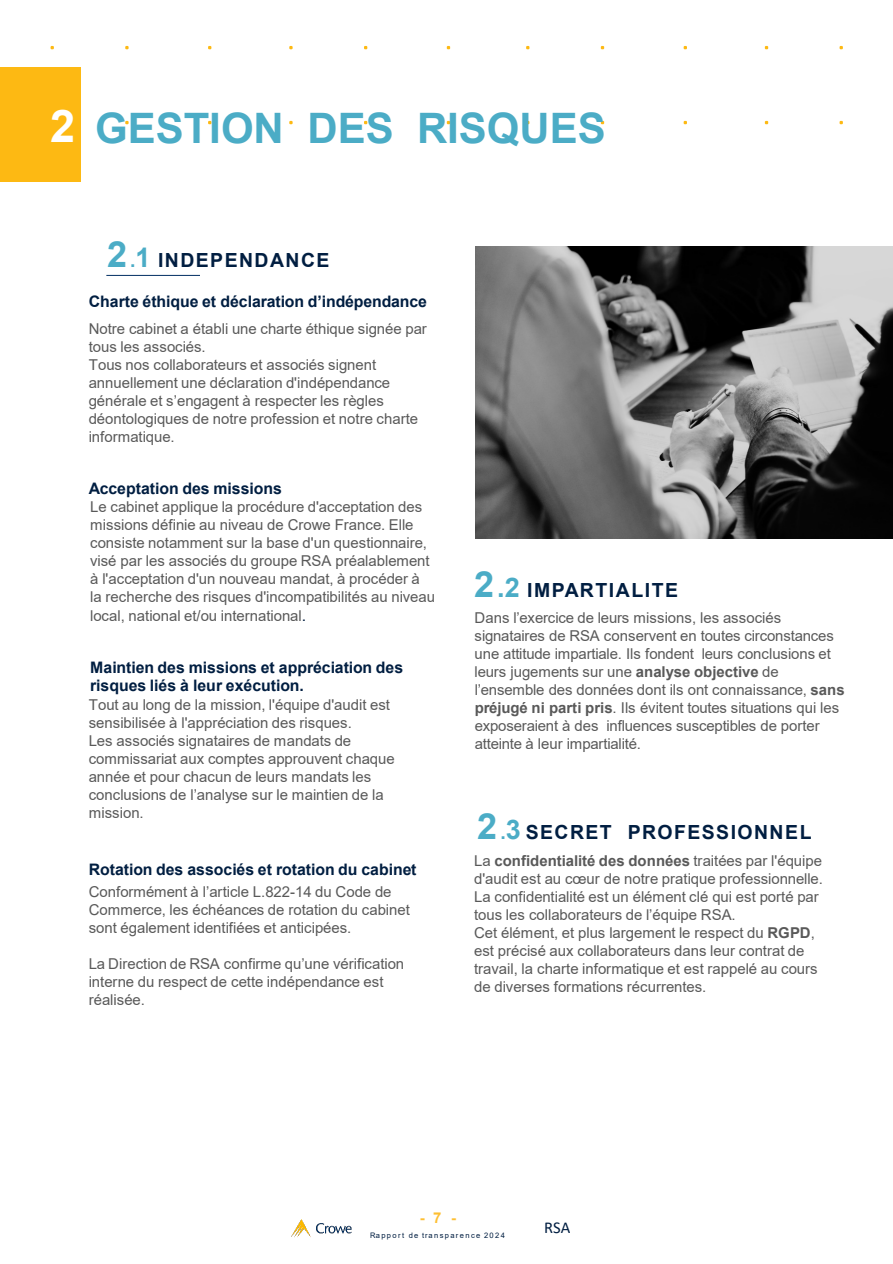
<style>
.page{position:relative;width:893px;height:1264px;background:#fff}
.page>*{position:absolute;margin:0;border:0;box-sizing:border-box;transform-origin:0 0}
.t1{font:700 42px "Arial";color:#4bacc6}
.t2{font:700 19.5px "Arial";letter-spacing:.075em;color:#011e41}
.t3{font:16.5px "Calibri";color:#011e41}
.t4{font:700 15.9px/18.9px "Arial";letter-spacing:-.005em;color:#011e41}
.t5{font:15px/18px "Arial";color:#595959}
.Slide{font:700 15px "Arial";color:#febf32}
.Slide-2{font:7.5px "Arial";letter-spacing:.18em;color:#011e41}
.s1{font-size:45px;color:#fff}
.s2{font-size:36px;color:#4bacc6}
.s3{color:#4bacc6}
.s4{font-size:27px;color:#4bacc6}
.s5{font-size:15.9px;color:#011e41}
.s6{font-weight:700}
</style>
<div class="page">
<img style="left:291px;top:1219px;width:61px;height:18px">
<svg style="left:125px;top:46px;width:4px;height:3px"></svg>
<svg style="left:125px;top:121px;width:4px;height:3px"></svg>
<svg style="left:600px;top:46px;width:4px;height:3px"></svg>
<svg style="left:600px;top:121px;width:4px;height:3px"></svg>
<svg style="left:683px;top:46px;width:4px;height:3px"></svg>
<svg style="left:683px;top:121px;width:4px;height:3px"></svg>
<svg style="left:764px;top:46px;width:4px;height:3px"></svg>
<svg style="left:764px;top:121px;width:4px;height:3px"></svg>
<div style="left:0;top:67px;width:81px;height:115px;background:#fdb913"></div>
<img style="left:476px;top:246px;width:416px;height:292px">
<hr style="left:106px;top:275px;width:94px;height:1px;background:#002d62">
<p class="t1" style="left:50px;top:98px;width:557px"><span class="s1">2</span> GESTION DES RISQUES</p>
<p class="t2" style="left:107px;top:246px;width:224px"><span class="s2">2</span><span class="s3">.</span><span class="s4">1</span> INDEPENDANCE</p>
<p class="t4" style="left:89px;top:291px;width:340px">Charte éthique et déclaration d’indépendance</p>
<p class="t5" style="left:89px;top:319px;width:340px">Notre cabinet a établi une charte éthique signée par tous les associés.</p>
<p class="t5" style="left:89px;top:355px;width:331px">Tous nos collaborateurs et associés signent annuellement une déclaration d'indépendance générale et s’engagent à respecter les règles déontologiques de notre profession et notre charte informatique.</p>
<p class="t4" style="left:89px;top:478px;width:195px">Acceptation des missions</p>
<p class="t5" style="left:90px;top:497px;width:346px">Le cabinet applique la procédure d'acceptation des missions définie au niveau de Crowe France. Elle consiste notamment sur la base d'un questionnaire, visé par les associés du groupe RSA préalablement à l'acceptation d'un nouveau mandat, à procéder à<br>la recherche des risques d'incompatibilités au niveau local, national et/ou international<span class="s5">.</span></p>
<p class="t4" style="left:90px;top:657px;width:314px">Maintien des missions et appréciation des risques liés à leur exécution.</p>
<p class="t5" style="left:89px;top:695px;width:303px">Tout au long de la mission, l'équipe d'audit est sensibilisée à l'appréciation des risques.</p>
<p class="t5" style="left:89px;top:731px;width:307px">Les associés signataires de mandats de commissariat aux comptes approuvent chaque année et pour chacun de leurs mandats les conclusions de l’analyse sur le maintien de la mission.</p>
<p class="t4" style="left:89px;top:860px;width:329px">Rotation des associés et rotation du cabinet</p>
<p class="t5" style="left:89px;top:882px;width:323px">Conformément à l’article L.822-14 du Code de<br>Commerce, les échéances de rotation du cabinet sont également identifiées et anticipées.</p>
<p class="t5" style="left:89px;top:954px;width:317px">La Direction de RSA confirme qu’une vérification interne du respect de cette indépendance est réalisée.</p>
<p class="t2" style="left:474px;top:576px;width:205px"><span class="s2">2</span><span class="s4">.2</span> IMPARTIALITE</p>
<p class="t5" style="left:474px;top:608px;width:371px">Dans l’exercice de leurs missions, les associés signataires de RSA conservent en toutes circonstances une attitude impartiale. Ils fondent leurs conclusions et leurs jugements sur une <span class="s6">analyse objective</span> de l’ensemble des données dont ils ont connaissance, <span class="s6">sans préjugé ni parti pris</span>. Ils évitent toutes situations qui les exposeraient à des influences susceptibles de porter atteinte à leur impartialité.</p>
<p class="t2" style="left:477px;top:818px;width:336px"><span class="s2">2</span><span class="s3">.</span><span class="s4">3</span> SECRET PROFESSIONNEL</p>
<p class="t5" style="left:474px;top:851px;width:350px">La <span class="s6">confidentialité des données</span> traitées par l'équipe d'audit est au cœur de notre pratique professionnelle.</p>
<p class="t5" style="left:474px;top:887px;width:346px">La confidentialité est un élément clé qui est porté par tous les collaborateurs de l’équipe RSA.</p>
<p class="t5" style="left:474px;top:923px;width:345px">Cet élément, et plus largement le respect du <span class="s6">RGPD</span>, est précisé aux collaborateurs dans leur contrat de travail, la charte informatique et est rappelé au cours de diverses formations récurrentes.</p>
<p class="Slide" style="left:420px;top:1206px;width:23px">- 7</p>
<p class="Slide-2" style="left:370px;top:1230px;width:136px">Rapport de transparence 2024</p>
<p class="Slide" style="left:451px;top:1206px;width:6px">-</p>
<p class="t3" style="left:544px;top:1216px;width:28px">RSA</p>
</div>
